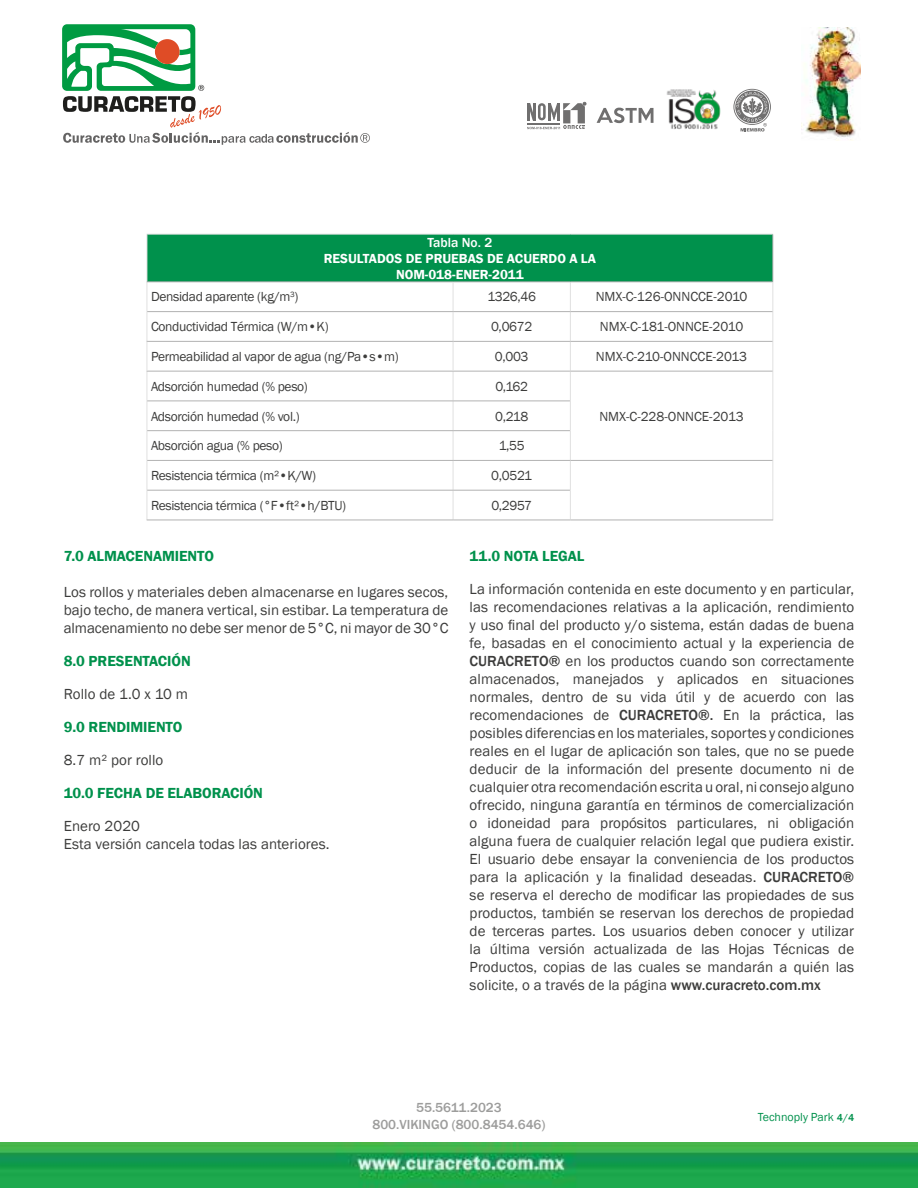
<style>
.page{position:relative;width:918px;height:1188px;background:#fff}
.page>*{position:absolute;margin:0;border:0;box-sizing:border-box;transform-origin:0 0}
.t1{font:15px/18px "Franklin Gothic";letter-spacing:.005em;color:#3c3c3b;text-align:justify}
.t2{font:600 15px "Franklin Gothic";letter-spacing:-.005em;color:#00914c}
.t3{font:13.5px "Franklin Gothic";letter-spacing:-.025em;color:#3c3c3b}
.t4{font:13.5px "Franklin Gothic";color:#3c3c3b}
.t5{font:600 13.5px/16.2px "Franklin Gothic";color:#fff;text-align:center}
.t6{font:500 13.5px/16.2px "Franklin Gothic";color:#9d9d9c;text-align:center}
.t7{font:500 13.5px "Franklin Gothic";color:#fff}
.t8{font:12px "Franklin Gothic";color:#00914c}
.s1{font-weight:500}
.s2{font-weight:500;font-size:10.5px}
</style>
<div class="page">
<img style="left:803px;top:27px;width:58px;height:113px">
<img style="left:0;top:1143px;width:918px;height:45px">
<svg style="left:62px;top:24px;width:308px;height:121px"></svg>
<img style="left:666px;top:89px;width:55px;height:40px">
<svg style="left:733px;top:89px;width:38px;height:43px"></svg>
<svg style="left:597px;top:108px;width:56px;height:15px"></svg>
<div style="left:147px;top:234px;width:626px;height:48px;background:#00914c"></div>
<hr style="left:147px;top:234px;width:1px;height:48px;background:#e0e0e0">
<hr style="left:147px;top:234px;width:306px;height:1px;background:#e0e0e0">
<hr style="left:453px;top:234px;width:117px;height:1px;background:#e0e0e0">
<hr style="left:570px;top:234px;width:203px;height:1px;background:#e0e0e0">
<hr style="left:773px;top:234px;width:1px;height:48px;background:#b2b2b2">
<hr style="left:147px;top:282px;width:1px;height:30px;background:#e0e0e0">
<hr style="left:147px;top:371px;width:1px;height:30px;background:#e0e0e0">
<hr style="left:147px;top:401px;width:1px;height:30px;background:#e0e0e0">
<svg style="left:147px;top:431px;width:1px;height:29px"></svg>
<hr style="left:147px;top:460px;width:1px;height:30px;background:#e0e0e0">
<hr style="left:147px;top:490px;width:1px;height:30px;background:#e0e0e0">
<hr style="left:147px;top:282px;width:306px;height:1px;background:#b2b2b2">
<hr style="left:453px;top:282px;width:117px;height:1px;background:#b2b2b2">
<hr style="left:453px;top:371px;width:1px;height:30px;background:#e0e0e0">
<svg style="left:453px;top:402px;width:1px;height:88px"></svg>
<hr style="left:453px;top:490px;width:1px;height:30px;background:#e0e0e0">
<hr style="left:453px;top:311px;width:117px;height:1px;background:#b2b2b2">
<hr style="left:453px;top:341px;width:117px;height:1px;background:#b2b2b2">
<hr style="left:453px;top:371px;width:117px;height:1px;background:#b2b2b2">
<hr style="left:147px;top:401px;width:306px;height:1px;background:#b2b2b2">
<hr style="left:453px;top:401px;width:117px;height:1px;background:#b2b2b2">
<hr style="left:147px;top:430px;width:306px;height:1px;background:#b2b2b2">
<hr style="left:453px;top:430px;width:117px;height:1px;background:#b2b2b2">
<hr style="left:147px;top:460px;width:306px;height:1px;background:#b2b2b2">
<hr style="left:147px;top:490px;width:306px;height:1px;background:#b2b2b2">
<hr style="left:147px;top:520px;width:306px;height:1px;background:#b2b2b2">
<hr style="left:453px;top:460px;width:117px;height:1px;background:#b2b2b2">
<hr style="left:453px;top:490px;width:117px;height:1px;background:#b2b2b2">
<hr style="left:453px;top:520px;width:117px;height:1px;background:#b2b2b2">
<hr style="left:147px;top:311px;width:306px;height:1px;background:#b2b2b2">
<hr style="left:147px;top:341px;width:306px;height:1px;background:#b2b2b2">
<hr style="left:147px;top:371px;width:306px;height:1px;background:#b2b2b2">
<svg style="left:147px;top:312px;width:1px;height:59px"></svg>
<svg style="left:453px;top:282px;width:1px;height:89px"></svg>
<svg style="left:570px;top:283px;width:1px;height:88px"></svg>
<hr style="left:570px;top:371px;width:1px;height:30px;background:#e0e0e0">
<hr style="left:570px;top:401px;width:1px;height:30px;background:#e0e0e0">
<svg style="left:570px;top:431px;width:1px;height:59px"></svg>
<hr style="left:570px;top:490px;width:1px;height:30px;background:#e0e0e0">
<hr style="left:570px;top:282px;width:203px;height:1px;background:#b2b2b2">
<hr style="left:773px;top:282px;width:1px;height:30px;background:#e0e0e0">
<svg style="left:773px;top:312px;width:1px;height:29px"></svg>
<hr style="left:773px;top:341px;width:1px;height:30px;background:#e0e0e0">
<hr style="left:773px;top:371px;width:1px;height:30px;background:#e0e0e0">
<hr style="left:773px;top:401px;width:1px;height:30px;background:#e0e0e0">
<svg style="left:773px;top:431px;width:1px;height:29px"></svg>
<hr style="left:773px;top:460px;width:1px;height:30px;background:#e0e0e0">
<hr style="left:773px;top:490px;width:1px;height:30px;background:#e0e0e0">
<hr style="left:570px;top:311px;width:203px;height:1px;background:#b2b2b2">
<hr style="left:570px;top:341px;width:203px;height:1px;background:#b2b2b2">
<hr style="left:570px;top:371px;width:203px;height:1px;background:#b2b2b2">
<hr style="left:570px;top:460px;width:203px;height:1px;background:#b2b2b2">
<hr style="left:570px;top:520px;width:203px;height:1px;background:#b2b2b2">
<svg style="left:527px;top:102px;width:59px;height:27px"></svg>
<p class="t7" style="left:428px;top:234px;width:66px">Tabla No. 2</p>
<p class="t5" style="left:324px;top:250px;width:274px">RESULTADOS DE PRUEBAS DE ACUERDO A LA<br>NOM-018-ENER-2011</p>
<p class="t3" style="left:151px;top:289px;width:149px">Densidad aparente (kg/m<sup>3</sup>)</p>
<p class="t3" style="left:487px;top:289px;width:50px">1326,46</p>
<p class="t4" style="left:596px;top:289px;width:153px">NMX-C-126-ONNCCE-2010</p>
<p class="t3" style="left:151px;top:318px;width:179px">Conductividad Térmica (W/m•K)</p>
<p class="t3" style="left:491px;top:318px;width:43px">0,0672</p>
<p class="t4" style="left:600px;top:318px;width:145px">NMX-C-181-ONNCE-2010</p>
<p class="t3" style="left:151px;top:348px;width:249px">Permeabilidad al vapor de agua (ng/Pa•s•m)</p>
<p class="t3" style="left:495px;top:348px;width:35px">0,003</p>
<p class="t4" style="left:596px;top:348px;width:153px">NMX-C-210-ONNCCE-2013</p>
<p class="t3" style="left:151px;top:378px;width:158px">Adsorción humedad (% peso)</p>
<p class="t3" style="left:495px;top:378px;width:34px">0,162</p>
<p class="t3" style="left:151px;top:408px;width:150px">Adsorción humedad (% vol.)</p>
<p class="t3" style="left:495px;top:408px;width:35px">0,218</p>
<p class="t4" style="left:599px;top:408px;width:146px">NMX-C-228-ONNCE-2013</p>
<p class="t3" style="left:151px;top:437px;width:133px">Absorción agua (% peso)</p>
<p class="t3" style="left:499px;top:437px;width:27px">1,55</p>
<p class="t3" style="left:151px;top:467px;width:167px">Resistencia térmica (m²•K/W)</p>
<p class="t3" style="left:491px;top:467px;width:42px">0,0521</p>
<p class="t3" style="left:151px;top:497px;width:197px">Resistencia térmica (°F•ft²•h/BTU)</p>
<p class="t3" style="left:491px;top:497px;width:42px">0,2957</p>
<p class="t2" style="left:64px;top:547px;width:152px">7.0 ALMACENAMIENTO</p>
<p class="t1" style="left:64px;top:583px;width:386px">Los rollos y materiales deben almacenarse en lugares secos, bajo techo, de manera vertical, sin estibar. La temperatura de almacenamiento no debe ser menor de 5°C, ni mayor de 30°C</p>
<p class="t2" style="left:64px;top:652px;width:128px">8.0 PRESENTACIÓN</p>
<p class="t1" style="left:64px;top:685px;width:126px">Rollo de 1.0 x 10 m</p>
<p class="t2" style="left:64px;top:718px;width:120px">9.0 RENDIMIENTO</p>
<p class="t1" style="left:64px;top:751px;width:101px">8.7 m² por rollo</p>
<p class="t2" style="left:64px;top:784px;width:201px">10.0 FECHA DE ELABORACIÓN</p>
<p class="t1" style="left:64px;top:817px;width:267px">Enero 2020<br>Esta versión cancela todas las anteriores.</p>
<p class="t2" style="left:470px;top:547px;width:116px">11.0 NOTA LEGAL</p>
<p class="t1" style="left:470px;top:580px;width:386px">La información contenida en este documento y en particular, las recomendaciones relativas a la aplicación, rendimiento y uso final del producto y/o sistema, están dadas de buena fe, basadas en el conocimiento actual y la experiencia de <span class="s1">CURACRETO®</span> en los productos cuando son correctamente almacenados, manejados y aplicados en situaciones normales, dentro de su vida útil y de acuerdo con las recomendaciones de <span class="s1">CURACRETO®.</span> En la práctica, las posibles diferencias en los materiales, soportes y condiciones reales en el lugar de aplicación son tales, que no se puede deducir de la información del presente documento ni de cualquier otra recomendación escrita u oral, ni consejo alguno ofrecido, ninguna garantía en términos de comercialización o idoneidad para propósitos particulares, ni obligación alguna fuera de cualquier relación legal que pudiera existir.<br>El usuario debe ensayar la conveniencia de los productos para la aplicación y la finalidad deseadas. <span class="s1">CURACRETO® </span>se reserva el derecho de modificar las propiedades de sus productos, también se reservan los derechos de propiedad de terceras partes. Los usuarios deben conocer y utilizar la última versión actualizada de las Hojas Técnicas de Productos, copias de las cuales se mandarán a quién las solicite, o a través de la página <span class="s1">www.curacreto.com.mx</span></p>
<p class="t6" style="left:372px;top:1100px;width:175px">55.5611.2023<br>800.VIKINGO (800.8454.646)</p>
<p class="t8" style="left:758px;top:1110px;width:98px">Technoply Park <span class="s2">4/4</span></p>
</div>
